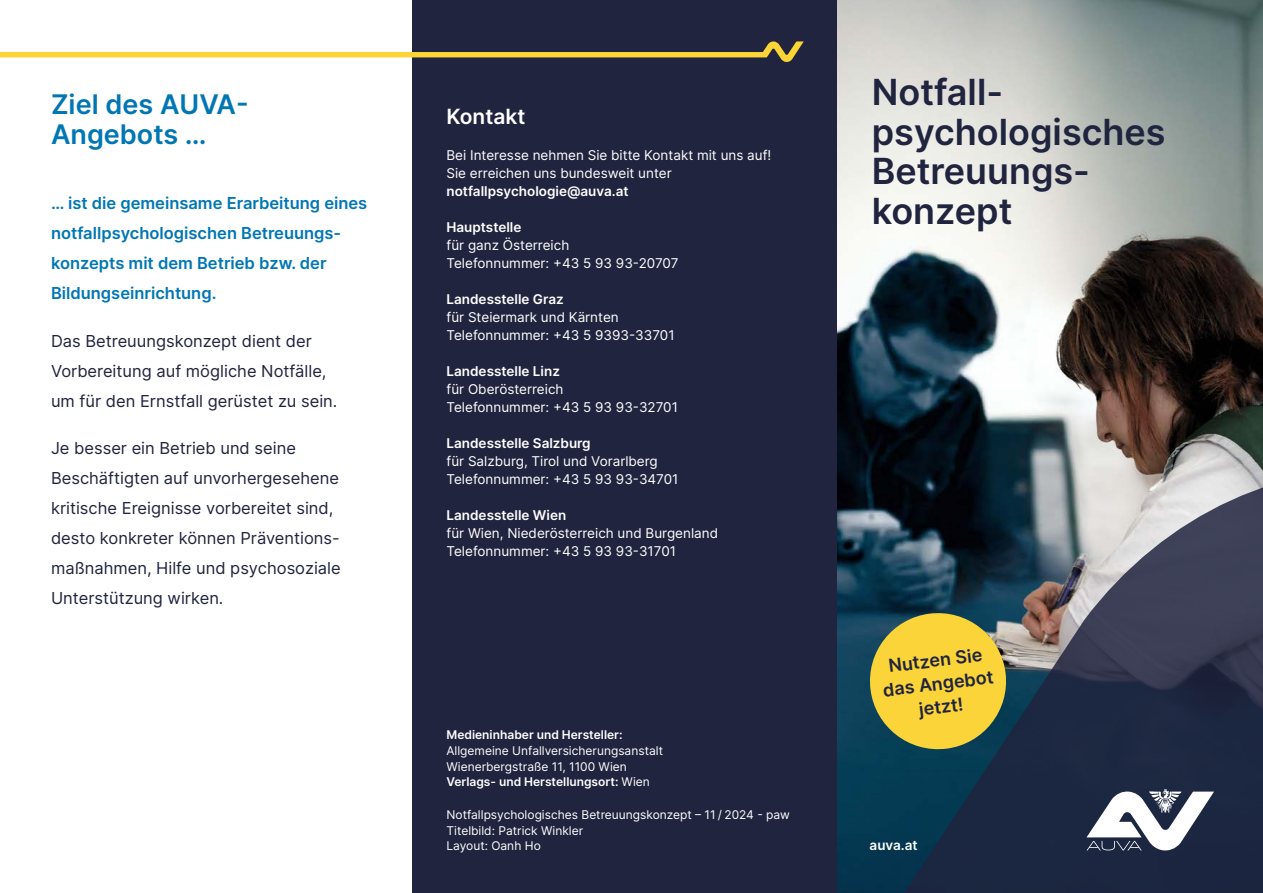
<style>
.page{position:relative;width:1263px;height:893px;background:#fff}
.page>*{position:absolute;margin:0;border:0;box-sizing:border-box;transform-origin:0 0}
.U1_U4_Titel{font:600 36px/39.6px "Inter";color:#20243e}
.t1{font:600 27px/29.7px "Inter";color:#0076b5}
.t2{font:600 21px "Inter";color:#fff}
.fließtext{font:600 18px/23.4px "Inter";color:#20243e;text-align:center}
.fließtext-2{font:16.5px/30px "Inter";color:#20243e}
.fließtext-3{font:600 16.5px/30px "Inter";color:#0076b5}
.fließtext-4{font:13.5px/18px "Inter";color:#fff}
.t3{font:600 13.5px "Inter";color:#fff}
.fließtext-5{font:12px/15.6px "Inter";color:#fff}
.fließtext-6{font:600 12px "Inter";color:#fff}
.s1{font-weight:600}
.s2{font-weight:400}
</style>
<div class="page">
<div style="left:412px;top:0;width:426px;height:893px;background:#20243e"></div>
<svg style="left:0;top:41px;width:804px;height:21px"></svg>
<img style="left:838px;top:0;width:425px;height:458px">
<svg style="left:837px;top:458px;width:426px;height:435px;background:#364658"></svg>
<svg style="left:1086px;top:789px;width:128px;height:61px"></svg>
<svg style="left:866px;top:609px;width:144px;height:144px;background:#b7aa42"></svg>
<h1 class="t1" style="left:51px;top:89px;width:199px">Ziel des AUVA-<br>Angebots …</h1>
<p class="fließtext-3" style="left:51px;top:187px;width:318px">… ist die gemeinsame Erarbeitung eines notfallpsychologischen Betreuungs&shy;konzepts mit dem Betrieb bzw. der Bildungseinrichtung.</p>
<p class="fließtext-2" style="left:51px;top:325px;width:288px">Das Betreuungskonzept dient der<br>Vorbereitung auf mögliche Notfälle, um für den Ernstfall gerüstet zu sein.</p>
<p class="fließtext-2" style="left:51px;top:433px;width:291px">Je besser ein Betrieb und seine Beschäftigten auf unvorhergesehene kritische Ereignisse vorbereitet sind, desto konkreter können Präventions&shy;maßnahmen, Hilfe und psychosoziale Unterstützung wirken.</p>
<h2 class="t2" style="left:446px;top:101px;width:80px">Kontakt</h2>
<p class="fließtext-4" style="left:446px;top:146px;width:326px">Bei Interesse nehmen Sie bitte Kontakt mit uns auf!<br>Sie erreichen uns bundesweit unter <span class="s1">notfallpsychologie@auva.at</span></p>
<p class="fließtext-4" style="left:446px;top:218px;width:233px"><span class="s1">Hauptstelle<br></span>für ganz Österreich<br>Telefonnummer: +43 5 93 93-20707</p>
<p class="fließtext-4" style="left:446px;top:290px;width:230px"><span class="s1">Landesstelle Graz<br></span>für Steiermark und Kärnten<br>Telefonnummer: +43 5 9393-33701</p>
<p class="fließtext-4" style="left:446px;top:362px;width:233px"><span class="s1">Landesstelle Linz<br></span>für Oberösterreich<br>Telefonnummer: +43 5 93 93-32701</p>
<p class="fließtext-4" style="left:446px;top:434px;width:233px"><span class="s1">Landesstelle Salzburg<br></span>für Salzburg, Tirol und Vorarlberg<br>Telefonnummer: +43 5 93 93-34701</p>
<p class="fließtext-4" style="left:446px;top:506px;width:273px"><span class="s1">Landesstelle Wien<br></span>für Wien, Niederösterreich und Burgenland<br>Telefonnummer: +43 5 93 93-31701</p>
<p class="fließtext-5" style="left:446px;top:727px;width:218px"><span class="s1">Medieninhaber und Hersteller:<br></span>Allgemeine Unfallversicherungsanstalt<br>Wienerbergstraße 11, 1100 Wien</p>
<p class="fließtext-6" style="left:446px;top:773px;width:205px">Verlags- und Herstellungsort: <span class="s2">Wien</span></p>
<p class="fließtext-5" style="left:446px;top:807px;width:345px">Notfallpsychologisches Betreuungskonzept – 11 / 2024 - paw</p>
<p class="fließtext-5" style="left:446px;top:822px;width:138px">Titelbild: Patrick Winkler</p>
<p class="fließtext-5" style="left:446px;top:838px;width:96px">Layout: Oanh Ho</p>
<h1 class="U1_U4_Titel" style="left:872px;top:71px;width:295px">Notfall&shy;psychologisches<br>Betreuungs&shy;konzept</h1>
<p class="fließtext" style="left:879px;top:655px;width:113px;rotate:-7deg">Nutzen Sie das Angebot jetzt!</p>
<p class="t3" style="left:870px;top:835px;width:50px">auva.at</p>
</div>
